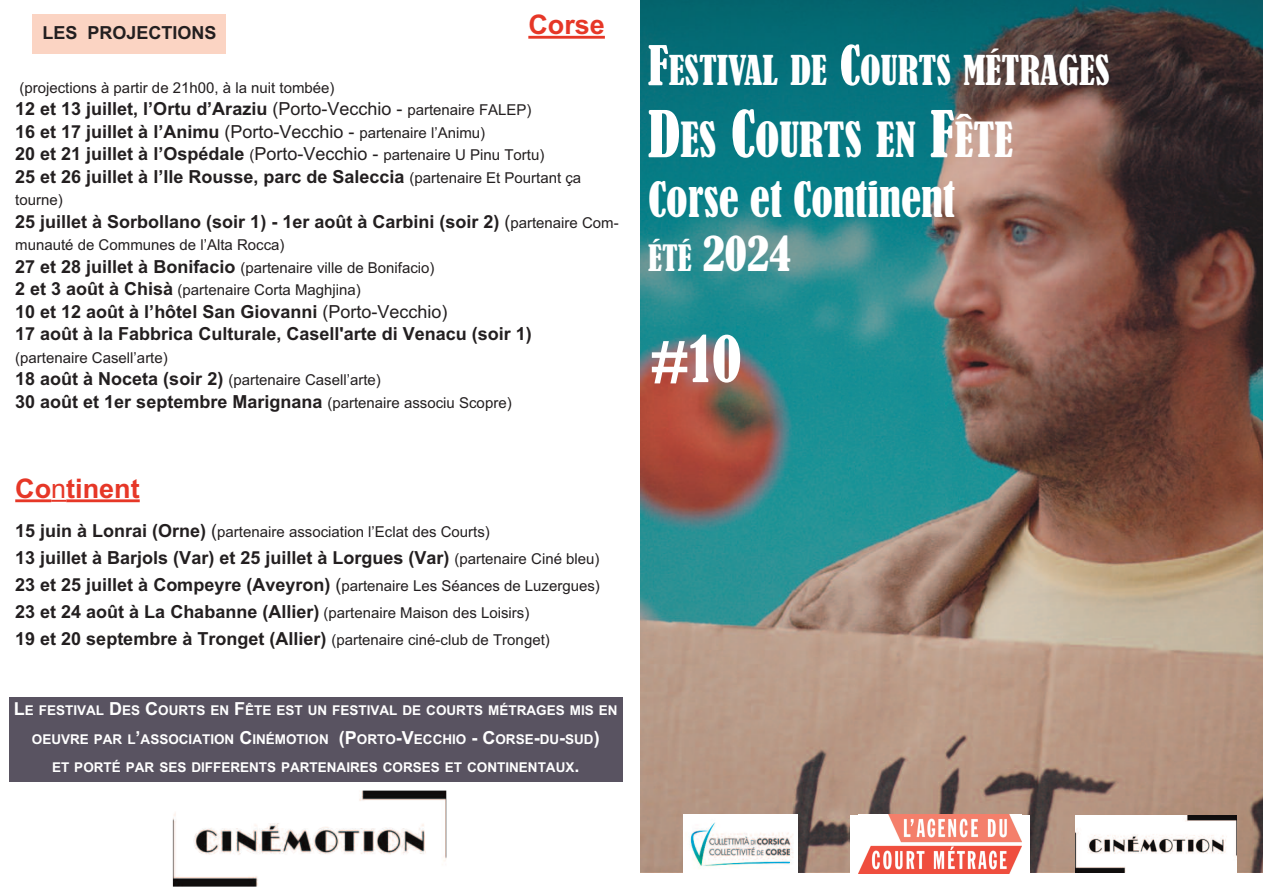
<style>
.page{position:relative;width:1263px;height:893px;background:#fff}
.page>*{position:absolute;margin:0;border:0;box-sizing:border-box;transform-origin:0 0}
.t1{font:condensed 60px "Bernard";color:#fff}
.t2{font:condensed 45px/59.8px "Bernard";color:#fff}
.t3{font:condensed 38.25px "Bernard";color:#fff}
.t4{font:700 27px "Arial";color:#e63727}
.t5{font:700 18px/22.5px "Arial";color:#231f20}
.t6{font:15px/22.5px "Arial";color:#231f20}
.t7{font:700 13.5px/28.5px "Arial";color:#fff;text-align:center}
.s1{font-weight:400}
.s2{font-weight:400;font-size:15px}
.s3{font-weight:700;font-size:18px}
.s4{font-size:18px}
.s5{font-size:51px}
.s6{font-size:60px}
.s7{font-size:33.75px}
</style>
<div class="page">
<img style="left:640px;top:0;width:623px;height:872px">
<div style="left:9px;top:697px;width:613px;height:84px;background:#595361"></div>
<hr style="left:528px;top:36px;width:77px;height:3px;background:#e63727">
<hr style="left:15px;top:499px;width:36px;height:3px;background:#e63727">
<svg style="left:51px;top:500px;width:15px;height:2px"></svg>
<hr style="left:66px;top:499px;width:74px;height:3px;background:#e63727">
<img style="left:173px;top:791px;width:273px;height:96px">
<div style="left:33px;top:15px;width:193px;height:39px;background:#fbd4c3"></div>
<svg style="left:1076px;top:815px;width:161px;height:58px"></svg>
<img style="left:1076px;top:816px;width:161px;height:56px">
<img style="left:684px;top:815px;width:113px;height:57px">
<div style="left:850px;top:815px;width:180px;height:58px;background:#fff"></div>
<img style="left:859px;top:815px;width:162px;height:58px">
<p class="t5" style="left:42px;top:22px;width:176px">LES PROJECTIONS</p>
<h3 class="t4" style="left:528px;top:9px;width:78px">Corse</h3>
<p class="t6" style="left:19px;top:76px;width:317px">(projections à partir de 21h00, à la nuit tombée)</p>
<p class="t5" style="left:15px;top:98px;width:567px">12 et 13 juillet, l’Ortu d’Araziu <span class="s1">(Porto-Vecchio -</span> <span class="s2">partenaire FALEP)<br></span>16 et 17 juillet à l’Animu <span class="s1">(Porto-Vecchio -</span> <span class="s2">partenaire l’Animu)<br></span>20 et 21 juillet à l’Ospédale <span class="s2">(</span><span class="s1">Porto-Vecchio -</span> <span class="s2">partenaire U Pinu Tortu)<br></span>25 et 26 juillet à l’Ile Rousse, parc de Saleccia <span class="s2">(partenaire Et Pourtant ça</span></p>
<p class="t6" style="left:15px;top:189px;width:49px">tourne)</p>
<p class="t5" style="left:15px;top:210px;width:605px">25 juillet à Sorbollano (soir 1) - 1er août à Carbini (soir 2) <span class="s1">(</span><span class="s2">partenaire Com-</span></p>
<p class="t6" style="left:15px;top:234px;width:421px">munauté de Communes de l’Alta Rocca)<br><span class="s3">27 et 28 juillet à Bonifacio</span> (partenaire ville de Bonifacio)<br><span class="s3">2 et 3 août à Chisà</span> (partenaire Corta Maghjina)</p>
<p class="t5" style="left:15px;top:300px;width:518px">10 et 12 août à l’hôtel San Giovanni <span class="s1">(Porto-Vecchio)<br></span>17 août à la Fabbrica Culturale, Casell'arte di Venacu (soir 1)</p>
<p class="t6" style="left:15px;top:346px;width:367px">(partenaire Casell’arte)<br><span class="s3">18 août à Noceta (soir 2)</span> (partenaire Casell’arte)</p>
<p class="t5" style="left:15px;top:390px;width:498px">30 août et 1er septembre Marignana <span class="s2">(partenaire associu Scopre)</span></p>
<h3 class="t4" style="left:15px;top:473px;width:126px">Co<span class="s1">n</span>tinent</h3>
<p class="t6" style="left:15px;top:520px;width:476px"><span class="s3">15 juin à Lonrai (Orne)</span> <span class="s4">(</span>partenaire association l’Eclat des Courts)</p>
<p class="t5" style="left:15px;top:546px;width:586px">13 juillet à Barjols (Var) et 25 juillet à Lorgues (Var) <span class="s2">(partenaire Ciné bleu)</span></p>
<p class="t6" style="left:15px;top:574px;width:586px"><span class="s3">23 et 25 juillet à Compeyre (Aveyron)</span> <span class="s4">(</span>partenaire Les Séances de Luzergues)</p>
<p class="t5" style="left:15px;top:598px;width:536px;line-height:27px">23 et 24 août à La Chabanne (Allier) <span class="s2">(partenaire Maison des Loisirs)<br></span>19 et 20 septembre à Tronget (Allier) <span class="s2">(partenaire ciné-club de Tronget)</span></p>
<p class="t7" style="left:14px;top:696px;width:605px"><span class="s4">L</span>E FESTIVAL <span class="s4">D</span>ES <span class="s4">C</span>OURTS EN <span class="s4">F</span>ÊTE EST UN FESTIVAL DE COURTS MÉTRAGES MIS EN<br>OEUVRE PAR L<span class="s4">’</span>ASSOCIATION <span class="s4">C</span>INÉMOTION <span class="s4">(P</span>ORTO<span class="s4">-V</span>ECCHIO <span class="s4">- C</span>ORSE<span class="s4">-</span>DU<span class="s4">-</span>SUD<span class="s4">)<br></span>ET PORTÉ PAR SES DIFFERENTS PARTENAIRES CORSES ET CONTINENTAUX<span class="s4">.</span></p>
<h3 class="t3" style="left:648px;top:50px;width:463px"><span class="s5">F</span>ESTIVAL DE <span class="s5">C</span>OURTS MÉTRAGES</h3>
<h2 class="t2" style="left:648px;top:112px;width:367px"><span class="s6">D</span>ES <span class="s6">C</span>OURTS EN <span class="s6">F</span>ÊTE<br>Corse et Continent</h2>
<h2 class="t2" style="left:648px;top:226px;width:145px"><span class="s7">ÉTÉ</span> 2024</h2>
<h1 class="t1" style="left:650px;top:326px;width:93px">#10</h1>
</div>
